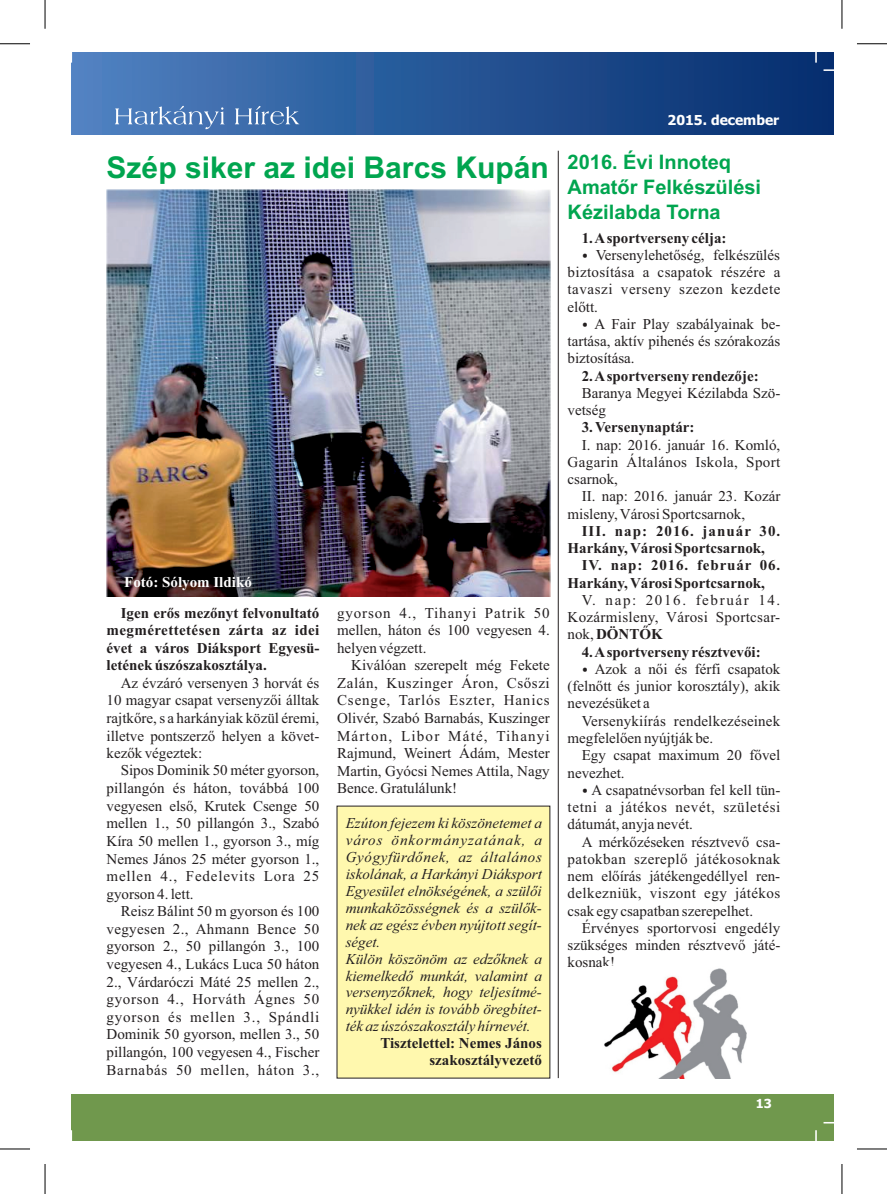
<style>
.page{position:relative;width:887px;height:1194px;background:#fff}
.page>*{position:absolute;margin:0;border:0;box-sizing:border-box;transform-origin:0 0}
.t1{font:700 30px "Arial";color:#00a54f}
.t2{font:700 20px/25.1px "Arial";color:#00a54f}
.t3{font:15px/17.6px "Times New Roman";color:#231f20;text-align:justify}
.t4{font:italic 15px/16.9px "Times New Roman";color:#231f20}
.t5{font:700 15px/17.6px "Times New Roman";color:#231f20}
.t6{font:15px "Times New Roman";letter-spacing:.03em;color:#231f20}
.t7{font:15px "Times New Roman";letter-spacing:.025em;color:#231f20}
.t8{font:15px "Times New Roman";letter-spacing:.045em;color:#231f20}
.t9{font:15px "Times New Roman";letter-spacing:.035em;color:#231f20}
.t10{font:700 15px "Times New Roman";color:#fff}
.t11{font:700 13.75px "Tahoma";color:#fff}
.t12{font:700 12.5px "Tahoma";color:#fff}
.s1{font-family:"Cambria Math"}
.s2{font-weight:700}
</style>
<div class="page">
<div style="left:71px;top:1094px;width:762px;height:46px;background:#70984d"></div>
<div style="left:71px;top:52px;width:762px;height:83px;background:linear-gradient(to right,#4d81c0,#032c6d)"></div>
<svg style="left:115px;top:106px;width:184px;height:23px;background:#6088bd"></svg>
<svg style="left:823px;top:69px;width:11px;height:2px"></svg>
<img style="left:107px;top:190px;width:443px;height:407px">
<div style="left:336px;top:805px;width:214px;height:274px;background:#fff8ae"></div>
<hr style="left:557px;top:151px;width:1px;height:927px;background:#231f20">
<img style="left:604px;top:968px;width:142px;height:110px">
<hr style="left:0;top:1149px;width:30px;height:1px;background:#000">
<hr style="left:45px;top:1164px;width:1px;height:30px;background:#000">
<hr style="left:0;top:44px;width:30px;height:1px;background:#000">
<svg style="left:45px;top:0;width:1px;height:29px"></svg>
<hr style="left:856px;top:44px;width:30px;height:1px;background:#000">
<svg style="left:841px;top:0;width:1px;height:29px"></svg>
<hr style="left:856px;top:1149px;width:30px;height:1px;background:#000">
<hr style="left:841px;top:1164px;width:1px;height:30px;background:#000">
<h1 class="t1" style="left:107px;top:156px;width:443px">Szép siker az idei Barcs Kupán</h1>
<p class="t10" style="left:124px;top:577px;width:129px">Fotó: Sólyom Ildikó</p>
<p class="t5" style="left:107px;top:605px;width:214px;text-align:justify;text-indent:14px">Igen erős mezőnyt felvonultató megmérettetésen zárta az idei évet a város Diáksport Egyesü&shy;letének úszószakosztálya.</p>
<p class="t3" style="left:107px;top:675px;width:214px;text-indent:14px">Az évzáró versenyen 3 horvát és 10 magyar csapat versenyzői álltak rajtkőre, s a harkányiak közül éremi, illetve pontszerző helyen a követ&shy;kezők végeztek:</p>
<p class="t3" style="left:106px;top:763px;width:214px;text-indent:14px">Sipos Dominik 50 méter gyorson, pillangón és háton, továbbá 100 vegyesen első, Krutek Csenge 50 mellen 1., 50 pillangón 3., Szabó Kíra 50 mellen 1., gyorson 3., míg Nemes János 25 méter gyorson 1., mellen 4., Fedelevits Lora 25 gyorson 4. lett.</p>
<p class="t3" style="left:106px;top:904px;width:214px;text-indent:14px">Reisz Bálint 50 m gyorson és 100 vegyesen 2., Ahmann Bence 50 gyorson 2., 50 pillangón 3., 100 vegyesen 4., Lukács Luca 50 háton 2., Várdaróczi Máté 25 mellen 2., gyorson 4., Horváth Ágnes 50 gyorson és mellen 3., Spándli Dominik 50 gyorson, mellen 3., 50 pillangón, 100 vegyesen 4., Fischer Barnabás 50 mellen, háton 3.,</p>
<p class="t3" style="left:337px;top:605px;width:214px">gyorson 4., Tihanyi Patrik 50 mellen, háton és 100 vegyesen 4. helyen végzett.</p>
<p class="t3" style="left:337px;top:658px;width:214px;text-indent:14px">Kiválóan szerepelt még Fekete Zalán, Kuszinger Áron, Csőszi Csenge, Tarlós Eszter, Hanics Olivér, Szabó Barnabás, Kuszinger Márton, Libor Máté, Tihanyi Rajmund, Weinert Ádám, Mester Martin, Gyócsi Nemes Attila, Nagy Bence. Gratulálunk!</p>
<p class="t4" style="left:346px;top:816px;width:197px">Ezúton fejezem ki köszönetemet a város önkormányzatának, a<br>Gyógyfürdőnek, az általános iskolának, a Harkányi Diáksport<br>Egyesület elnökségének, a szülői munkaközösségnek és a szülők&shy;nek az egész évben nyújtott segít&shy;séget.<br>Külön köszönöm az edzőknek a kiemelkedő munkát, valamint a versenyzőknek, hogy teljesítmé&shy;nyükkel idén is tovább öregbítet&shy;ték az úszószakosztály hírnevét.</p>
<p class="t5" style="left:380px;top:1036px;width:163px;line-height:17px;text-align:right">Tisztelettel: Nemes János szakosztályvezető</p>
<p class="t11" style="left:667px;top:114px;width:113px">2015. december</p>
<h2 class="t2" style="left:567px;top:151px;width:195px">2016. Évi Innoteq<br>Amatőr Felkészülési<br>Kézilabda Torna</h2>
<p class="t5" style="left:581px;top:230px;width:146px">1. Asportverseny célja:</p>
<p class="t3" style="left:581px;top:247px;width:199px"><span class="s1">⦁</span> Versenylehetőség, felkészülés</p>
<p class="t7" style="left:567px;top:267px;width:214px">biztosítása a csapatok részére a</p>
<p class="t9" style="left:567px;top:284px;width:214px">tavaszi verseny szezon kezdete</p>
<p class="t3" style="left:567px;top:299px;width:32px">előtt.</p>
<p class="t3" style="left:581px;top:316px;width:200px"><span class="s1">⦁</span> A Fair Play szabályainak be-</p>
<p class="t3" style="left:567px;top:334px;width:214px">tartása, aktív pihenés és szórakozás</p>
<p class="t3" style="left:567px;top:351px;width:69px">biztosítása.</p>
<p class="t5" style="left:581px;top:368px;width:178px">2. Asportverseny rendezője:</p>
<p class="t3" style="left:567px;top:386px;width:214px;line-height:17.2px;text-indent:14px">Baranya Megyei Kézilabda Szö&shy;vetség</p>
<p class="t5" style="left:581px;top:420px;width:114px">3. Versenynaptár:</p>
<p class="t3" style="left:567px;top:437px;width:214px;line-height:17.2px;text-indent:14px">I. nap: 2016. január 16. Komló, Gagarin Általános Iskola, Sport csarnok,</p>
<p class="t3" style="left:567px;top:489px;width:214px;line-height:17.2px;text-indent:14px">II. nap: 2016. január 23. Kozár misleny, Városi Sportcsarnok,</p>
<p class="t5" style="left:567px;top:524px;width:214px;line-height:17.2px;text-indent:14px">III. nap: 2016. január 30.<br>Harkány, Városi Sportcsarnok,</p>
<p class="t5" style="left:567px;top:558px;width:214px;line-height:17.2px;text-indent:14px">IV. nap: 2016. február 06.<br>Harkány, Városi Sportcsarnok,</p>
<p class="t3" style="left:567px;top:593px;width:214px;line-height:17.2px;text-indent:14px">V. nap: 2016. február 14.<br>Kozármisleny, Városi Sportcsar&shy;nok, <span class="s2">DÖNTŐK</span></p>
<p class="t5" style="left:581px;top:644px;width:180px">4. Asportverseny résztvevői:</p>
<p class="t3" style="left:581px;top:661px;width:200px"><span class="s1">⦁</span> Azok a női és férfi csapatok</p>
<p class="t3" style="left:567px;top:679px;width:214px">(felnőtt és junior korosztály), akik</p>
<p class="t3" style="left:567px;top:696px;width:84px">nevezésüket a</p>
<p class="t3" style="left:581px;top:713px;width:200px">Versenykiírás rendelkezéseinek</p>
<p class="t3" style="left:567px;top:730px;width:147px">megfelelően nyújtják be.</p>
<p class="t3" style="left:581px;top:748px;width:200px">Egy csapat maximum 20 fővel</p>
<p class="t3" style="left:567px;top:765px;width:59px">nevezhet.</p>
<p class="t3" style="left:581px;top:782px;width:200px"><span class="s1">⦁</span> A csapatnévsorban fel kell tün-</p>
<p class="t8" style="left:567px;top:801px;width:214px">tetni a játékos nevét, születési</p>
<p class="t3" style="left:567px;top:817px;width:127px">dátumát, anyja nevét.</p>
<p class="t3" style="left:581px;top:834px;width:200px">A mérkőzéseken résztvevő csa-</p>
<p class="t6" style="left:567px;top:853px;width:214px">patokban szereplő játékosoknak</p>
<p class="t3" style="left:567px;top:868px;width:214px">nem előírás játékengedéllyel ren-</p>
<p class="t6" style="left:567px;top:888px;width:214px">delkezniük, viszont egy játékos</p>
<p class="t3" style="left:567px;top:903px;width:187px">csak egy csapatban szerepelhet.</p>
<p class="t3" style="left:581px;top:920px;width:200px">Érvényes sportorvosi engedély</p>
<p class="t3" style="left:567px;top:937px;width:214px">szükséges minden résztvevő játé-</p>
<p class="t3" style="left:567px;top:955px;width:49px">kosnak!</p>
<p class="t12" style="left:755px;top:1098px;width:17px">13</p>
</div>
